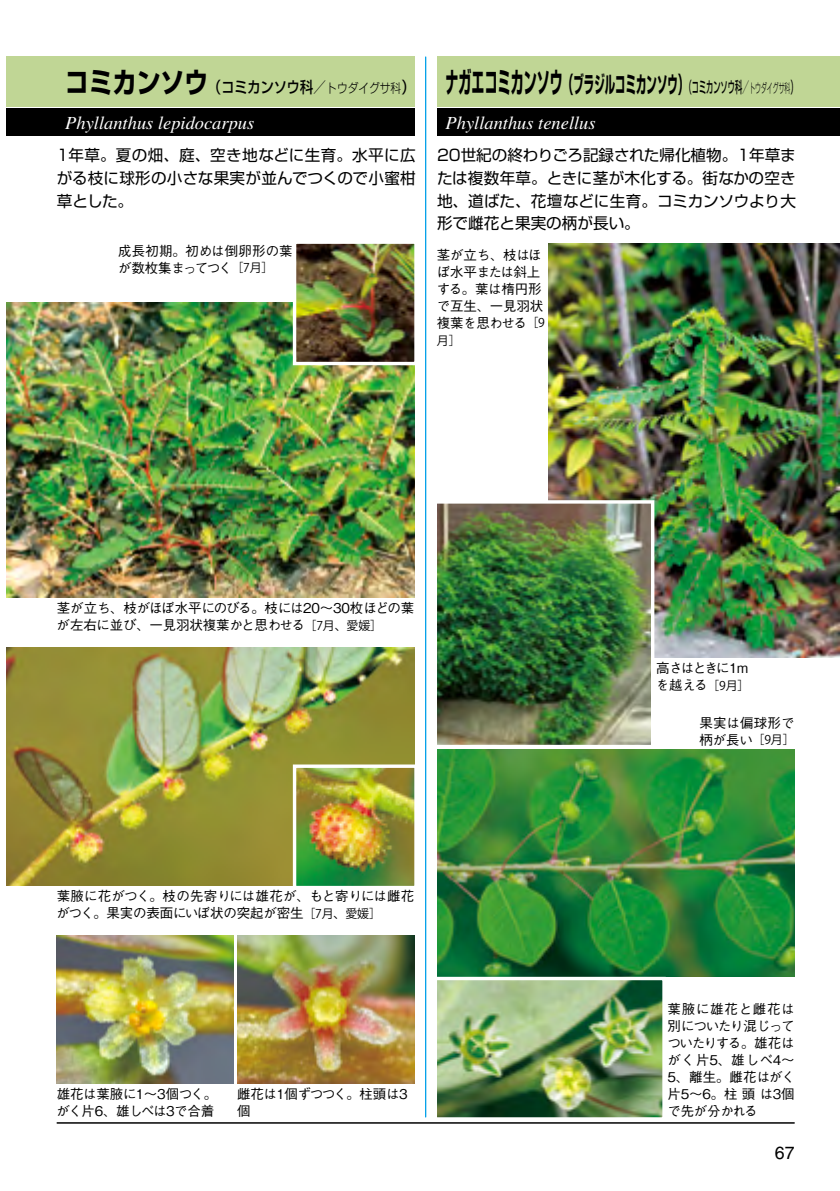
<style>
.page{position:relative;width:840px;height:1191px;background:#fff}
.page>*{position:absolute;margin:0;border:0;box-sizing:border-box;transform-origin:0 0}
.t1{font:700 22.6px "Shin Go Pro";color:#000;scale:.46 1}
.t2{font:italic 18.4px "Times";color:#fff}
.t3{font:17.8px "Helvetica";color:#000}
.t4{font:15.6px/22.6px "Shin Go Pro";letter-spacing:.015em;color:#000;text-align:justify}
.t5{font:500 15.6px "Shin Go Pro";color:#000;scale:.84 1}
.t6{font:500 13.4px/17px "Gothic BBB Pro";letter-spacing:-.015em;color:#000}
.t7{font:500 13.4px/17px "Gothic BBB Pro";letter-spacing:-.085em;color:#000}
.t8{font:500 13.4px/17px "Gothic BBB Pro";letter-spacing:.01em;color:#000}
.t9{font:12px "Koz Go Pr 6 N";color:#000}
.s1{font-weight:700;font-size:28.4px}
.s2{font-weight:300;font-size:12.8px}
.s3{font-family:"Koz Go Pr 6 N";font-weight:400;font-size:12px}
.s4{font-size:28.4px}
.s5{font-weight:500;font-size:15.6px}
</style>
<div class="page">
<img style="left:437px;top:750px;width:357px;height:226px">
<div style="left:437px;top:57px;width:402px;height:50px;background:#c0d695"></div>
<div style="left:437px;top:109px;width:402px;height:27px;background:#000"></div>
<div style="left:0;top:57px;width:414px;height:50px;background:#c0d695"></div>
<div style="left:0;top:109px;width:414px;height:27px;background:#000"></div>
<hr style="left:425px;top:57px;width:1px;height:1060px;background:#00a0e9">
<hr style="left:57px;top:1122px;width:737px;height:1px;background:#000">
<img style="left:6px;top:303px;width:408px;height:295px">
<img style="left:57px;top:935px;width:177px;height:148px">
<img style="left:237px;top:935px;width:177px;height:148px">
<img style="left:548px;top:244px;width:291px;height:414px">
<img style="left:297px;top:244px;width:116px;height:117px">
<div style="left:293px;top:240px;width:124px;height:125px;border:3px solid #fff"></div>
<img style="left:6px;top:647px;width:408px;height:239px">
<img style="left:297px;top:768px;width:116px;height:117px">
<div style="left:293px;top:764px;width:124px;height:125px;border:3px solid #fff"></div>
<img style="left:437px;top:980px;width:224px;height:136px">
<div style="left:433px;top:976px;width:232px;height:144px;border:3px solid #fff"></div>
<img style="left:437px;top:504px;width:213px;height:240px">
<div style="left:433px;top:500px;width:221px;height:248px;border:3px solid #fff"></div>
<div style="left:0;top:0;width:6px;height:1191px;background:#fff"></div>
<p class="t5" style="left:65px;top:74px;width:417px"><span class="s1">コミカンソウ</span>（コミカンソウ科／<span class="s2">トウダイグサ科</span>）</p>
<h2 class="t2" style="left:65px;top:113px;width:190px">Phyllanthus lepidocarpus</h2>
<p class="t4" style="left:57px;top:142px;width:360px">1年草。夏の畑、庭、空き地などに生育。水平に広がる枝に球形の小さな果実が並んでつくので小蜜柑草とした。</p>
<p class="t6" style="left:118px;top:240px;width:176px">成長初期。初めは倒卵形の葉が数枚集まってつく<span class="s3">［7月］</span></p>
<h1 class="t1" style="left:445px;top:66px;width:766px"><span class="s4">ナガエコミカンソウ</span>（ブラジルコミカンソウ）<span class="s5">（コミカンソウ科／</span><span class="s2">トウダイグサ科</span><span class="s5">）</span></h1>
<h2 class="t2" style="left:445px;top:113px;width:151px">Phyllanthus tenellus</h2>
<p class="t4" style="left:437px;top:142px;width:360px">20世紀の終わりごろ記録された帰化植物。1年草または複数年草。ときに茎が木化する。街なかの空き地、道ばた、花壇などに生育。コミカンソウより大形で雌花と果実の柄が長い。</p>
<p class="t6" style="left:436px;top:245px;width:109px">茎が立ち、枝はほぼ水平または斜上する。葉は楕円形で互生、一見羽状複葉を思わせる<span class="s3">［9</span></p>
<p class="t9" style="left:436px;top:333px;width:25px">月］</p>
<p class="t6" style="left:57px;top:598px;width:359px">茎が立ち、枝がほぼ水平にのびる。枝には20～30枚ほどの葉が左右に並び、一見羽状複葉かと思わせる<span class="s3">［7月、愛媛］</span></p>
<p class="t6" style="left:57px;top:886px;width:359px">葉腋に花がつく。枝の先寄りには雄花が、もと寄りには雌花がつく。果実の表面にいぼ状の突起が密生<span class="s3">［7月、愛媛］</span></p>
<p class="t6" style="left:57px;top:1083px;width:162px">雄花は葉腋に1～3個つく。がく片6、雄しべは3で合着</p>
<p class="t6" style="left:237px;top:1083px;width:172px">雌花は1個ずつつく。柱頭は3個</p>
<p class="t7" style="left:655px;top:658px;width:95px">高さはときに1mを越える<span class="s3">［9月］</span></p>
<p class="t8" style="left:699px;top:712px;width:97px">果実は偏球形で柄が長い<span class="s3">［9月］</span></p>
<p class="t6" style="left:667px;top:998px;width:129px;text-align:justify">葉腋に雄花と雌花は別についたり混じってついたりする。雄花はがく片5、雄しべ4～5、離生。雌花はがく片5～6。柱頭は3個で先が分かれる</p>
<h3 class="t3" style="left:774px;top:1142px;width:21px">67</h3>
</div>
